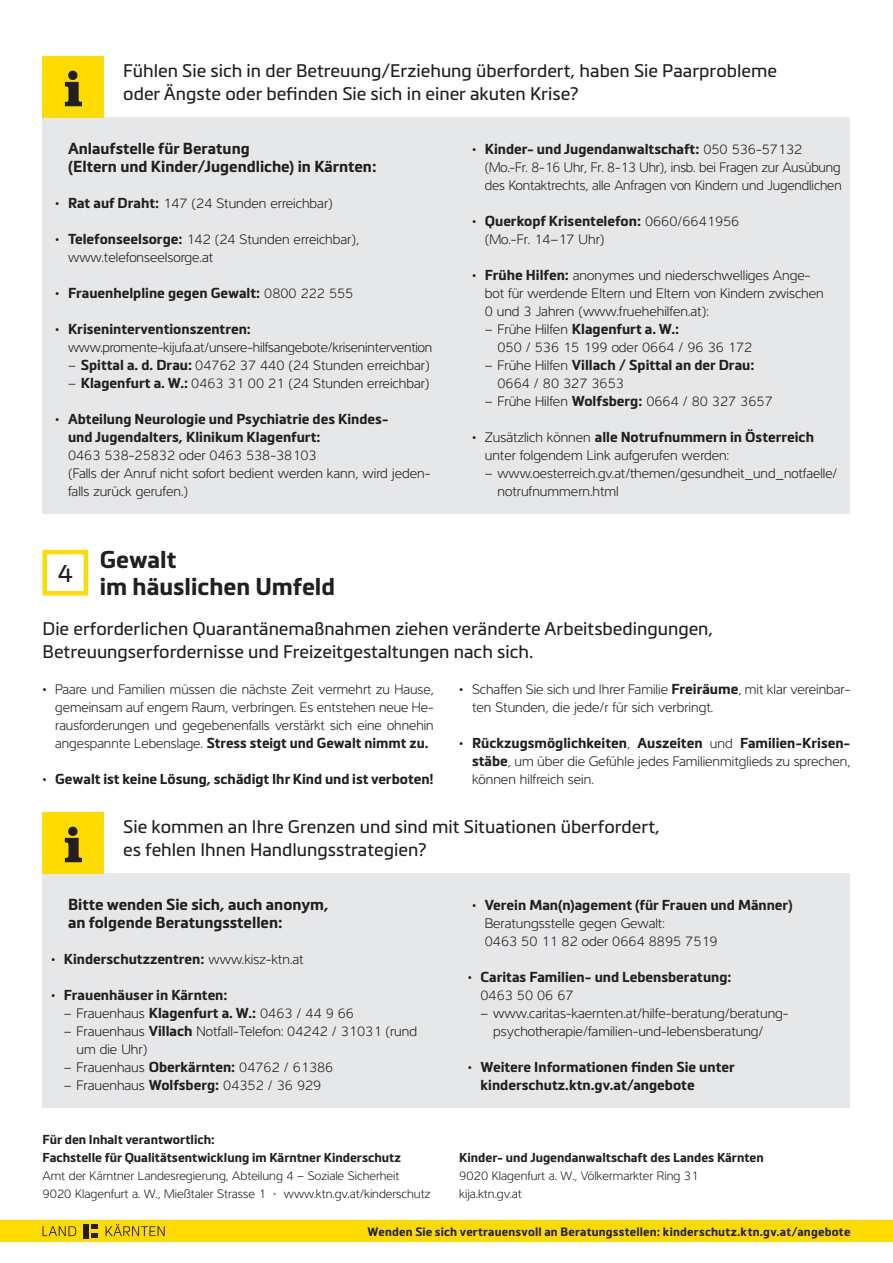
<style>
.page{position:relative;width:893px;height:1263px;background:#fff}
.page>*{position:absolute;margin:0;border:0;box-sizing:border-box;transform-origin:0 0}
.t1{font:700 24px/27px "Metronic Land Kaernten";color:#231f20}
.t2{font:24px "Metronic Land Kaernten";color:#231f20}
.t3{font:18px/22.5px "Metronic Land Kaernten";color:#231f20}
.t4{font:700 15.75px/18px "Metronic Land Kaernten";color:#231f20}
.t5{font:300 14.25px/18px "Interval Pro";color:#231f20}
.t6{font:700 14.25px/18px "Metronic Land Kaernten";color:#231f20}
.t7{font:300 12.75px/18px "Interval Pro";color:#231f20}
.t8{font:700 12.75px "Metronic Land Kaernten";color:#231f20}
.t9{font:700 12px "Metronic Land Kaernten";letter-spacing:.015em;color:#231f20}
.s1{font-family:"Metronic Land Kaernten";font-weight:700}
.s2{font-family:"Interval Pro";font-weight:300}
.s3{color:#939598}
</style>
<div class="page">
<div style="left:43px;top:118px;width:807px;height:396px;background:#e6e7e9"></div>
<img style="left:43px;top:56px;width:61px;height:62px">
<div style="left:43px;top:874px;width:807px;height:234px;background:#e6e7e9"></div>
<img style="left:43px;top:812px;width:61px;height:62px">
<div style="left:0;top:1220px;width:893px;height:22px;background:#ffdc01"></div>
<svg style="left:43px;top:1224px;width:122px;height:14px"></svg>
<div style="left:83px;top:1224px;width:6px;height:14px;background:#231f20"></div>
<div style="left:43px;top:550px;width:45px;height:45px;border:4px solid #ffdc01"></div>
<p class="t3" style="left:123px;top:59px;width:655px">Fühlen Sie sich in der Betreuung/Erziehung überfordert, haben Sie Paarprobleme oder Ängste oder befinden Sie sich in einer akuten Krise?</p>
<p class="t4" style="left:68px;top:139px;width:310px">Anlaufstelle für Beratung<br>(Eltern und Kinder/Jugendliche) in Kärnten:</p>
<p class="t5" style="left:55px;top:193px;width:279px">• <span class="s1">Rat auf Draht:</span> 147 (24 Stunden erreichbar)</p>
<p class="t5" style="left:68px;top:229px;width:293px;text-indent:-13px">• <span class="s1">Telefonseelsorge:</span> 142 (24 Stunden erreichbar), www.telefonseelsorge.at</p>
<p class="t6" style="left:55px;top:284px;width:300px"><span class="s2">•</span> Frauenhelpline gegen Gewalt: <span class="s2">0800 222 555</span></p>
<p class="t6" style="left:55px;top:319px;width:197px"><span class="s2">•</span> Kriseninterventionszentren:</p>
<p class="t5" style="left:68px;top:337px;width:366px">www.promente-kijufa.at/unsere-hilfsangebote/krisenintervention</p>
<p class="t5" style="left:68px;top:355px;width:363px">– <span class="s1">Spittal a. d. Drau:</span> 04762 37 440 (24 Stunden erreichbar)</p>
<p class="t5" style="left:68px;top:373px;width:363px">– <span class="s1">Klagenfurt a. W.:</span> 0463 31 00 21 (24 Stunden erreichbar)</p>
<p class="t6" style="left:68px;top:410px;width:322px;text-indent:-13px"><span class="s2">•</span> Abteilung Neurologie und Psychiatrie des Kindes&shy;und Jugendalters, Klinikum Klagenfurt:</p>
<p class="t5" style="left:68px;top:445px;width:364px">0463 538-25832 oder 0463 538-38103<br>(Falls der Anruf nicht sofort bedient werden kann, wird jeden&shy;falls zurück gerufen.)</p>
<p class="t6" style="left:472px;top:139px;width:332px"><span class="s2">•</span> Kinder- und Jugendanwaltschaft: <span class="s2">050 536-57132</span></p>
<p class="t5" style="left:485px;top:157px;width:358px">(Mo.-Fr. 8-16 Uhr, Fr. 8-13 Uhr), insb. bei Fragen zur Ausübung des Kontaktrechts, alle Anfragen von Kindern und Jugendlichen</p>
<p class="t6" style="left:472px;top:212px;width:269px"><span class="s2">•</span> Querkopf Krisentelefon: <span class="s2">0660/6641956</span></p>
<p class="t5" style="left:485px;top:229px;width:121px">(Mo.-Fr. 14–17 Uhr)</p>
<p class="t5" style="left:485px;top:265px;width:340px;text-indent:-13px">• <span class="s1">Frühe Hilfen:</span> anonymes und niederschwelliges Ange&shy;bot für werdende Eltern und Eltern von Kindern zwischen<br>0 und 3 Jahren (www.fruehehilfen.at):</p>
<p class="t6" style="left:485px;top:320px;width:196px"><span class="s2">– Frühe Hilfen</span> Klagenfurt a. W.:</p>
<p class="t5" style="left:497px;top:337px;width:256px">050 / 536 15 199 oder 0664 / 96 36 172</p>
<p class="t6" style="left:485px;top:355px;width:271px"><span class="s2">– Frühe Hilfen</span> Villach / Spittal an der Drau:</p>
<p class="t5" style="left:497px;top:373px;width:128px">0664 / 80 327 3653</p>
<p class="t5" style="left:485px;top:391px;width:290px">– Frühe Hilfen <span class="s1">Wolfsberg:</span> 0664 / 80 327 3657</p>
<p class="t6" style="left:472px;top:427px;width:344px"><span class="s2">• Zusätzlich können</span> alle Notrufnummern in Österreich</p>
<p class="t5" style="left:485px;top:445px;width:246px">unter folgendem Link aufgerufen werden:</p>
<p class="t5" style="left:497px;top:463px;width:341px;text-indent:-13px">– www.oesterreich.gv.at/themen/gesundheit_und_notfaelle/ notrufnummern.html</p>
<h1 class="t2" style="left:58px;top:556px;width:17px">4</h1>
<h1 class="t1" style="left:100px;top:545px;width:237px">Gewalt<br>im häuslichen Umfeld</h1>
<p class="t3" style="left:43px;top:617px;width:672px">Die erforderlichen Quarantänemaßnahmen ziehen veränderte Arbeitsbedingungen,<br>Betreuungserfordernisse und Freizeitgestaltungen nach sich.</p>
<p class="t5" style="left:55px;top:679px;width:380px;text-align:justify;text-indent:-13px">• Paare und Familien müssen die nächste Zeit vermehrt zu Hause, gemeinsam auf engem Raum, verbringen. Es entstehen neue He&shy;rausforderungen und gegebenenfalls verstärkt sich eine ohnehin</p>
<p class="t6" style="left:55px;top:734px;width:375px"><span class="s2">angespannte Lebenslage.</span> Stress steigt und Gewalt nimmt zu.</p>
<p class="t6" style="left:43px;top:770px;width:393px"><span class="s2">•</span> Gewalt ist keine Lösung, schädigt Ihr Kind und ist verboten!</p>
<p class="t5" style="left:472px;top:679px;width:380px;text-indent:-13px">• Schaffen Sie sich und Ihrer Familie <span class="s1">Freiräume</span>, mit klar vereinbar&shy;ten Stunden, die jede/r für sich verbringt.</p>
<p class="t6" style="left:459px;top:734px;width:393px"><span class="s2">•</span> Rückzugsmöglichkeiten<span class="s2">,</span> Auszeiten <span class="s2">und</span> Familien-Krisen-</p>
<p class="t5" style="left:472px;top:751px;width:380px"><span class="s1">stäbe</span>, um über die Gefühle jedes Familienmitglieds zu sprechen, können hilfreich sein.</p>
<p class="t3" style="left:123px;top:815px;width:538px">Sie kommen an Ihre Grenzen und sind mit Situationen überfordert, es fehlen Ihnen Handlungsstrategien?</p>
<p class="t4" style="left:68px;top:895px;width:262px">Bitte wenden Sie sich, auch anonym, an folgende Beratungsstellen:</p>
<p class="t6" style="left:51px;top:950px;width:254px"><span class="s2">•</span> Kinderschutzzentren: <span class="s2">www.kisz-ktn.at</span></p>
<p class="t6" style="left:51px;top:986px;width:178px"><span class="s2">•</span> Frauenhäuser in Kärnten:</p>
<p class="t5" style="left:64px;top:1003px;width:292px">– Frauenhaus <span class="s1">Klagenfurt a. W.:</span> 0463 / 44 9 66</p>
<p class="t5" style="left:77px;top:1021px;width:342px;text-indent:-13px">– Frauenhaus <span class="s1">Villach</span> Notfall-Telefon: 04242 / 31031 (rund um die Uhr)</p>
<p class="t5" style="left:64px;top:1057px;width:271px">– Frauenhaus <span class="s1">Oberkärnten:</span> 04762 / 61386</p>
<p class="t5" style="left:64px;top:1075px;width:259px">– Frauenhaus <span class="s1">Wolfsberg:</span> 04352 / 36 929</p>
<p class="t6" style="left:472px;top:895px;width:322px"><span class="s2">•</span> Verein Man(n)agement (für Frauen und Männer)</p>
<p class="t5" style="left:485px;top:913px;width:234px">Beratungsstelle gegen Gewalt:<br>0463 50 11 82 oder 0664 8895 7519</p>
<p class="t6" style="left:468px;top:967px;width:265px"><span class="s2">•</span> Caritas Familien- und Lebensberatung:</p>
<p class="t5" style="left:480px;top:985px;width:95px">0463 50 06 67</p>
<p class="t5" style="left:493px;top:1003px;width:297px;text-indent:-13px">– www.caritas-kaernten.at/hilfe-beratung/beratung&shy;psychotherapie/familien-und-lebensberatung/</p>
<p class="t6" style="left:480px;top:1057px;width:256px;text-indent:-13px"><span class="s2">•</span> Weitere Informationen finden Sie unter kinderschutz.ktn.gv.at/angebote</p>
<p class="t8" style="left:43px;top:1131px;width:174px">Für den Inhalt verantwortlich:</p>
<p class="t8" style="left:43px;top:1149px;width:360px">Fachstelle für Qualitätsentwicklung im Kärntner Kinderschutz</p>
<p class="t7" style="left:43px;top:1165px;width:389px">Amt der Kärntner Landesregierung, Abteilung 4 – Soziale Sicherheit<br>9020 Klagenfurt a. W., Mießtaler Strasse 1 <span class="s3">•</span> www.ktn.gv.at/kinderschutz</p>
<p class="t8" style="left:459px;top:1149px;width:306px">Kinder- und Jugendanwaltschaft des Landes Kärnten</p>
<p class="t7" style="left:459px;top:1165px;width:241px">9020 Klagenfurt a. W., Völkermarkter Ring 31 kija.ktn.gv.at</p>
<p class="t9" style="left:368px;top:1224px;width:484px">Wenden Sie sich vertrauensvoll an Beratungsstellen: kinderschutz.ktn.gv.at/angebote</p>
</div>
